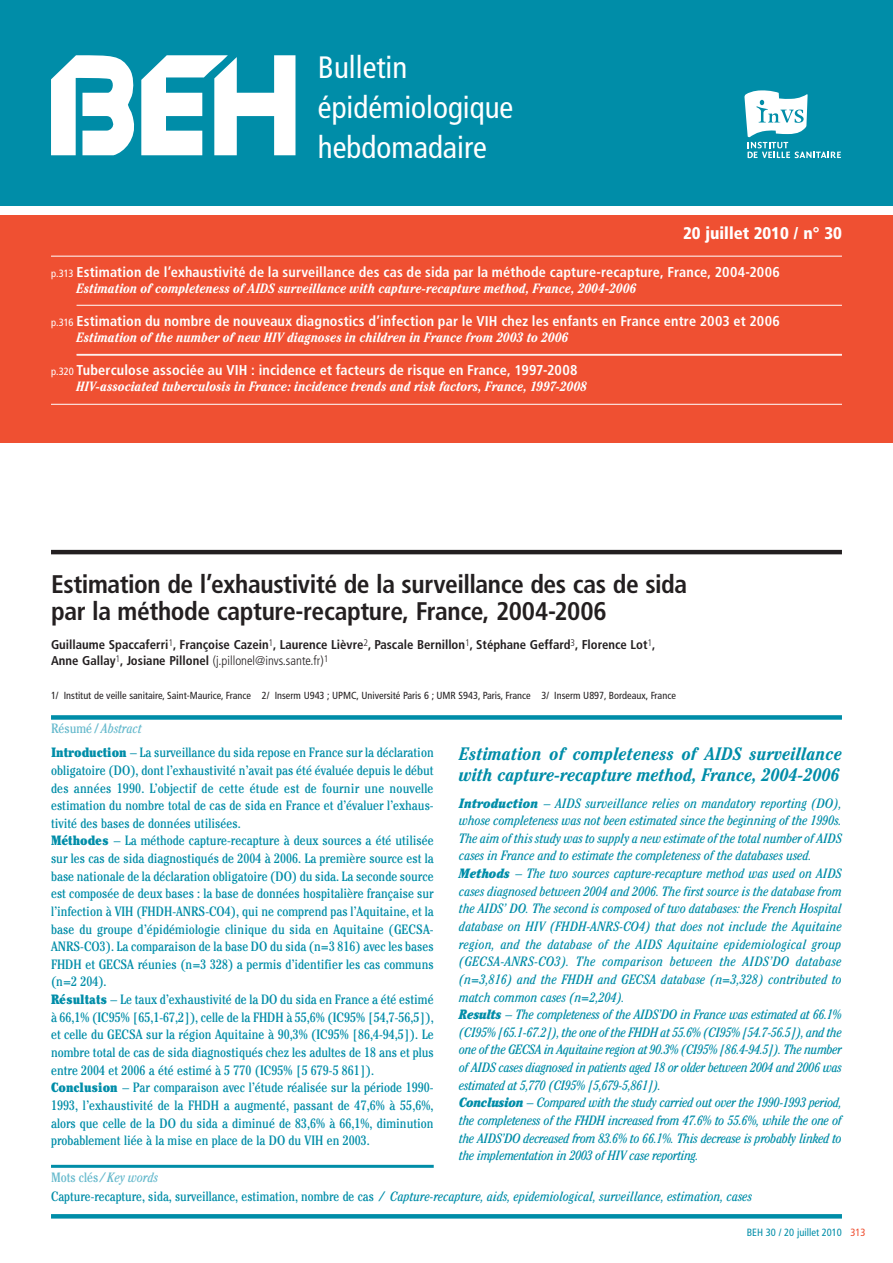
<style>
.page{position:relative;width:893px;height:1263px;background:#fff}
.page>*{position:absolute;margin:0;border:0;box-sizing:border-box;transform-origin:0 0}
.t1{font:condensed 30.9px/39.6px "Frutiger";color:#fff}
.t2{font:700 condensed 25.5px/27px "Frutiger";letter-spacing:-.015em;color:#231f20}
.t3{font:italic 700 condensed 18px/21px "Cheltenham";letter-spacing:.015em;color:#008da8}
.t4{font:900 condensed 16.8px "Frutiger";color:#fff}
.t5{font:700 condensed 14.25px "Frutiger";letter-spacing:.01em;color:#fff}
.t6{font:italic condensed 13.5px/17.7px "Cheltenham";letter-spacing:-.005em;color:#008da8}
.t7{font:condensed 13.5px/17.7px "Cheltenham";color:#008da8}
.t8{font:italic 700 condensed 13.5px "Cheltenham";letter-spacing:.005em;color:#fff}
.t9{font:700 condensed 12.75px/16.5px "Frutiger";color:#231f20}
.t10{font:condensed 10.5px "Frutiger";color:#008da8}
.t11{font:condensed 10.2px "Frutiger";color:#231f20}
.s1{font-weight:400;font-size:10.5px}
.s2{font-weight:300}
.s3{color:#67bacd}
.s4{font-style:italic;color:#67bacd}
.s5{font-weight:900}
.s6{font-style:normal;color:#67bacd}
.s7{font-style:normal}
.s8{color:#ef5032}
</style>
<div class="page">
<div style="left:0;top:0;width:893px;height:206px;background:#008da8"></div>
<svg style="left:51px;top:55px;width:244px;height:100px"></svg>
<svg style="left:744px;top:90px;width:97px;height:68px"></svg>
<div style="left:0;top:215px;width:893px;height:227px;background:#ef5032"></div>
<hr style="left:51px;top:256px;width:791px;height:1px;background:#fff">
<hr style="left:77px;top:305px;width:765px;height:1px;background:#fff">
<hr style="left:77px;top:355px;width:765px;height:1px;background:#fff">
<hr style="left:77px;top:354px;width:765px;height:1px;background:#fff">
<hr style="left:51px;top:404px;width:791px;height:1px;background:#fff">
<hr style="left:51px;top:550px;width:791px;height:4px;background:#231f20">
<div style="left:51px;top:715px;width:791px;height:5px;background:#008da8"></div>
<svg style="left:51px;top:1214px;width:791px;height:4px;background:#058fa9"></svg>
<hr style="left:51px;top:1165px;width:383px;height:3px;background:#008da8">
<h1 class="t1" style="left:318px;top:48px;width:197px">Bulletin épidémiologique hebdomadaire</h1>
<p class="t4" style="left:683px;top:224px;width:160px">20 juillet 2010 / n° 30</p>
<p class="t5" style="left:51px;top:263px;width:730px"><span class="s1">pp 313</span> Estimation de l’exhaustivité de la surveillance des cas de sida par la méthode capture-recapture, France, 2004-2006</p>
<p class="t8" style="left:77px;top:280px;width:562px">Estimation of completeness of AIDS surveillance with capture-recapture method, France, 2004-2006</p>
<p class="t5" style="left:51px;top:312px;width:730px"><span class="s1">pp 316</span> Estimation du nombre de nouveaux diagnostics d’infection par le VIH chez les enfants en France entre 2003 et 2006</p>
<p class="t8" style="left:77px;top:329px;width:494px">Estimation of the number of new HIV diagnoses in children in France from 2003 to 2006</p>
<p class="t5" style="left:51px;top:362px;width:528px"><span class="s1">pp 320</span> Tuberculose associée au VIH : incidence et facteurs de risque en France, 1997-2008</p>
<p class="t8" style="left:77px;top:378px;width:512px">HIV-associated tuberculosis in France: incidence trends and risk factors, France, 1997-2008</p>
<h2 class="t2" style="left:51px;top:570px;width:638px">Estimation de l’exhaustivité de la surveillance des cas de sida par la méthode capture-recapture, France, 2004-2006</h2>
<p class="t9" style="left:51px;top:636px;width:606px">Guillaume Spaccaferri<sup>1</sup>, Françoise Cazein<sup>1</sup>, Laurence Lièvre<sup>2</sup>, Pascale Bernillon<sup>1</sup>, Stéphane Geffard<sup>3</sup>, Florence Lot<sup>1</sup>,<br>Anne Gallay<sup>1</sup>, Josiane Pillonel <span class="s2">(j.pillonel@invs.sante.fr)</span><sup>1</sup></p>
<p class="t11" style="left:51px;top:689px;width:626px">1/ Institut de veille sanitaire, Saint-Maurice, France 2/ Inserm U943 ; UPMC, Université Paris 6 ; UMR S943, Paris, France 3/ Inserm U897, Bordeaux, France</p>
<p class="t7" style="left:51px;top:716px;width:384px;line-height:24px"><span class="s3">Résumé /</span> <span class="s4">Abstract<br></span><span class="s5">Introduction</span> – La surveillance du sida repose en France sur la déclaration</p>
<p class="t7" style="left:51px;top:761px;width:384px">obligatoire (DO), dont l’exhaustivité n’avait pas été évaluée depuis le début des années 1990. L’objectif de cette étude est de fournir une nouvelle estimation du nombre total de cas de sida en France et d’évaluer l’exhaus&shy;tivité des bases de données utilisées.<br><span class="s5">Méthodes</span> – La méthode capture-recapture à deux sources a été utilisée sur les cas de sida diagnostiqués de 2004 à 2006. La première source est la base nationale de la déclaration obligatoire (DO) du sida. La seconde source est composée de deux bases : la base de données hospitalière française sur l’infection à VIH (FHDH-ANRS-CO4), qui ne comprend pas l’Aquitaine, et la base du groupe d’épidémiologie clinique du sida en Aquitaine (GECSA-ANRS-CO3). La comparaison de la base DO du sida (n=3 816) avec les bases FHDH et GECSA réunies (n=3 328) a permis d’identifier les cas communs (n=2 204).<br><span class="s5">Résultats</span> – Le taux d’exhaustivité de la DO du sida en France a été estimé à 66,1% (IC95% [65,1-67,2]), celle de la FHDH à 55,6% (IC95% [54,7-56,5]), et celle du GECSA sur la région Aquitaine à 90,3% (IC95% [86,4-94,5]). Le nombre total de cas de sida diagnostiqués chez les adultes de 18 ans et plus entre 2004 et 2006 a été estimé à 5 770 (IC95% [5 679-5 861]).<br><span class="s5">Conclusion</span> – Par comparaison avec l’étude réalisée sur la période 1990- 1993, l’exhaustivité de la FHDH a augmenté, passant de 47,6% à 55,6%, alors que celle de la DO du sida a diminué de 83,6% à 66,1%, diminution probablement liée à la mise en place de la DO du VIH en 2003.</p>
<h3 class="t3" style="left:459px;top:743px;width:384px">Estimation of completeness of AIDS surveillance with capture-recapture method, France, 2004-2006</h3>
<p class="t6" style="left:459px;top:794px;width:384px"><span class="s5">Introduction</span> – AIDS surveillance relies on mandatory reporting (DO), whose completeness was not been estimated since the beginning of the 1990s.<br>The aim of this study was to supply a new estimate of the total number of AIDS cases in France and to estimate the completeness of the databases used.<br><span class="s5">Methods</span> – The two sources capture-recapture method was used on AIDS cases diagnosed between 2004 and 2006. The first source is the database from the AIDS’ DO. The second is composed of two databases: the French Hospital database on HIV (FHDH-ANRS-CO4) that does not include the Aquitaine region, and the database of the AIDS Aquitaine epidemiological group (GECSA-ANRS-CO3). The comparison between the AIDS’DO database (n=3,816) and the FHDH and GECSA database (n=3,328) contributed to match common cases (n=2,204).<br><span class="s5">Results</span> – The completeness of the AIDS’DO in France was estimated at 66.1% (CI95% [65.1-67.2]), the one of the FHDH at 55.6% (CI95% [54.7-56.5]), and the one of the GECSA in Aquitaine region at 90.3% (CI95% [86.4-94.5]). The number of AIDS cases diagnosed in patients aged 18 or older between 2004 and 2006 was estimated at 5,770 (CI95% [5,679-5,861]).<br><span class="s5">Conclusion</span> – Compared with the study carried out over the 1990-1993 period, the completeness of the FHDH increased from 47.6% to 55.6%, while the one of the AIDS’DO decreased from 83.6% to 66.1%. This decrease is probably linked to the implementation in 2003 of HIV case reporting.</p>
<p class="t6" style="left:51px;top:1167px;width:703px;line-height:19.6px"><span class="s6">Mots clés</span> <span class="s3">/ Key words<br></span><span class="s7">Capture-recapture, sida, surveillance, estimation, nombre de cas</span> / Capture-recapture, aids, epidemiological, surveillance, estimation, cases</p>
<p class="t10" style="left:747px;top:1226px;width:120px">BEH 30 / 20 juillet 2010 <span class="s8">313</span></p>
</div>
